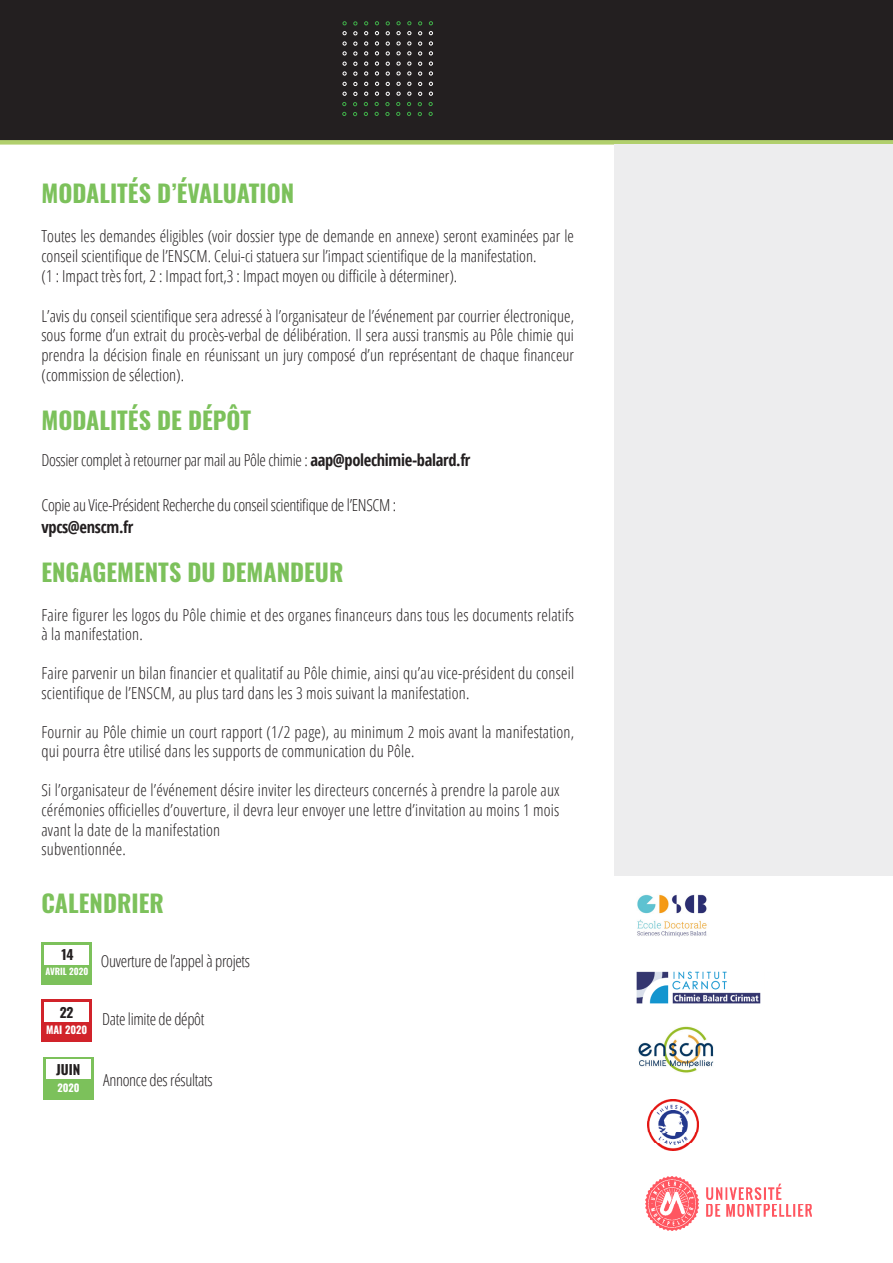
<style>
.page{position:relative;width:893px;height:1263px;background:#fff}
.page>*{position:absolute;margin:0;border:0;box-sizing:border-box;transform-origin:0 0}
.t1{font:700 24px "Oswald";color:#7cc15b}
.t2{font:300 16.5px/19.5px "Open Sans Condensed";letter-spacing:.01em;color:#231f20}
.t3{font:300 16.5px "Open Sans Condensed";letter-spacing:-.02em;color:#231f20}
.t4{font:700 16.5px "Open Sans Condensed";letter-spacing:-.02em;color:#231f20}
.t5{font:700 13.5px "Oswald";color:#231f20}
.t6{font:700 10.5px "Oswald";color:#fff}
.t7{font:700 9px "Oswald";color:#fff}
.s1{font-weight:700}
</style>
<div class="page">
<div style="left:0;top:0;width:893px;height:145px;background:#231f20"></div>
<svg style="left:343px;top:21px;width:4px;height:4px"></svg>
<svg style="left:353px;top:21px;width:4px;height:4px"></svg>
<svg style="left:364px;top:21px;width:4px;height:4px"></svg>
<svg style="left:375px;top:21px;width:4px;height:4px"></svg>
<svg style="left:386px;top:21px;width:4px;height:4px"></svg>
<svg style="left:397px;top:21px;width:4px;height:4px"></svg>
<svg style="left:407px;top:21px;width:4px;height:4px"></svg>
<svg style="left:418px;top:21px;width:4px;height:4px"></svg>
<svg style="left:429px;top:21px;width:4px;height:4px"></svg>
<svg style="left:343px;top:31px;width:4px;height:4px"></svg>
<svg style="left:353px;top:31px;width:4px;height:4px"></svg>
<svg style="left:364px;top:31px;width:4px;height:4px"></svg>
<svg style="left:375px;top:31px;width:4px;height:4px"></svg>
<svg style="left:386px;top:31px;width:4px;height:4px"></svg>
<svg style="left:397px;top:31px;width:4px;height:4px"></svg>
<svg style="left:407px;top:31px;width:4px;height:4px"></svg>
<svg style="left:418px;top:31px;width:4px;height:4px"></svg>
<svg style="left:429px;top:31px;width:4px;height:4px"></svg>
<svg style="left:353px;top:42px;width:4px;height:4px"></svg>
<svg style="left:375px;top:41px;width:4px;height:4px"></svg>
<svg style="left:397px;top:41px;width:4px;height:4px"></svg>
<svg style="left:407px;top:41px;width:4px;height:4px"></svg>
<svg style="left:429px;top:41px;width:4px;height:4px"></svg>
<svg style="left:343px;top:42px;width:4px;height:13px"></svg>
<svg style="left:353px;top:52px;width:4px;height:4px"></svg>
<svg style="left:364px;top:42px;width:4px;height:13px"></svg>
<svg style="left:375px;top:51px;width:4px;height:4px"></svg>
<svg style="left:386px;top:42px;width:4px;height:13px"></svg>
<svg style="left:397px;top:51px;width:4px;height:4px"></svg>
<svg style="left:407px;top:51px;width:4px;height:4px"></svg>
<svg style="left:418px;top:42px;width:4px;height:13px"></svg>
<svg style="left:429px;top:51px;width:4px;height:4px"></svg>
<svg style="left:343px;top:62px;width:4px;height:4px"></svg>
<svg style="left:353px;top:62px;width:4px;height:4px"></svg>
<svg style="left:364px;top:62px;width:4px;height:4px"></svg>
<svg style="left:386px;top:62px;width:4px;height:4px"></svg>
<svg style="left:418px;top:62px;width:4px;height:4px"></svg>
<svg style="left:343px;top:72px;width:4px;height:4px"></svg>
<svg style="left:353px;top:72px;width:4px;height:4px"></svg>
<svg style="left:364px;top:72px;width:4px;height:4px"></svg>
<svg style="left:375px;top:62px;width:4px;height:13px"></svg>
<svg style="left:386px;top:72px;width:4px;height:4px"></svg>
<svg style="left:397px;top:62px;width:4px;height:13px"></svg>
<svg style="left:407px;top:62px;width:4px;height:13px"></svg>
<svg style="left:418px;top:72px;width:4px;height:4px"></svg>
<svg style="left:429px;top:62px;width:4px;height:13px"></svg>
<svg style="left:343px;top:82px;width:4px;height:4px"></svg>
<svg style="left:353px;top:82px;width:4px;height:4px"></svg>
<svg style="left:364px;top:82px;width:4px;height:4px"></svg>
<svg style="left:386px;top:82px;width:4px;height:4px"></svg>
<svg style="left:397px;top:82px;width:4px;height:4px"></svg>
<svg style="left:407px;top:82px;width:4px;height:4px"></svg>
<svg style="left:418px;top:82px;width:4px;height:4px"></svg>
<svg style="left:429px;top:82px;width:4px;height:4px"></svg>
<svg style="left:343px;top:92px;width:4px;height:4px"></svg>
<svg style="left:353px;top:92px;width:4px;height:4px"></svg>
<svg style="left:364px;top:92px;width:4px;height:4px"></svg>
<svg style="left:375px;top:92px;width:4px;height:4px"></svg>
<svg style="left:386px;top:92px;width:4px;height:4px"></svg>
<svg style="left:397px;top:92px;width:4px;height:4px"></svg>
<svg style="left:407px;top:92px;width:4px;height:4px"></svg>
<svg style="left:418px;top:92px;width:4px;height:4px"></svg>
<svg style="left:429px;top:92px;width:4px;height:4px"></svg>
<svg style="left:342px;top:102px;width:4px;height:4px"></svg>
<svg style="left:353px;top:102px;width:4px;height:4px"></svg>
<svg style="left:364px;top:102px;width:4px;height:4px"></svg>
<svg style="left:375px;top:102px;width:4px;height:4px"></svg>
<svg style="left:385px;top:102px;width:4px;height:4px"></svg>
<svg style="left:396px;top:102px;width:4px;height:4px"></svg>
<svg style="left:407px;top:102px;width:4px;height:4px"></svg>
<svg style="left:418px;top:102px;width:4px;height:4px"></svg>
<svg style="left:429px;top:102px;width:4px;height:4px"></svg>
<svg style="left:342px;top:112px;width:4px;height:4px"></svg>
<svg style="left:353px;top:112px;width:4px;height:4px"></svg>
<svg style="left:364px;top:112px;width:4px;height:4px"></svg>
<svg style="left:375px;top:112px;width:4px;height:4px"></svg>
<svg style="left:385px;top:112px;width:4px;height:4px"></svg>
<svg style="left:396px;top:112px;width:4px;height:4px"></svg>
<svg style="left:407px;top:112px;width:4px;height:4px"></svg>
<svg style="left:418px;top:112px;width:4px;height:4px"></svg>
<svg style="left:429px;top:112px;width:4px;height:4px"></svg>
<svg style="left:375px;top:82px;width:4px;height:4px"></svg>
<div style="left:614px;top:145px;width:279px;height:731px;background:#ededee"></div>
<div style="left:41px;top:942px;width:51px;height:42px;background:#7cc15b"></div>
<div style="left:45px;top:945px;width:44px;height:19px;background:#fff"></div>
<div style="left:41px;top:999px;width:51px;height:43px;background:#d1232a"></div>
<div style="left:45px;top:1002px;width:44px;height:20px;background:#fff"></div>
<div style="left:43px;top:1057px;width:51px;height:42px;background:#7cc15b"></div>
<div style="left:46px;top:1060px;width:44px;height:19px;background:#fff"></div>
<img style="left:645px;top:1177px;width:166px;height:53px">
<img style="left:647px;top:1099px;width:51px;height:51px">
<img style="left:638px;top:1026px;width:76px;height:47px">
<img style="left:636px;top:971px;width:125px;height:33px">
<img style="left:637px;top:894px;width:70px;height:43px">
<p class="t1" style="left:41px;top:181px;width:254px">MODALITÉS D’ÉVALUATION</p>
<p class="t2" style="left:41px;top:226px;width:534px">Toutes les demandes éligibles (voir dossier type de demande en annexe) seront examinées par le conseil scientifique de l’ENSCM. Celui-ci statuera sur l’impact scientifique de la manifestation.</p>
<p class="t2" style="left:41px;top:266px;width:417px">(1 : Impact très fort, 2 : Impact fort,3 : Impact moyen ou difficile à déterminer).</p>
<p class="t2" style="left:41px;top:305px;width:534px;text-align:justify">L’avis du conseil scientifique sera adressé à l’organisateur de l’événement par courrier électronique, sous forme d’un extrait du procès-verbal de délibération. Il sera aussi transmis au Pôle chimie qui prendra la décision finale en réunissant un jury composé d’un représentant de chaque financeur (commission de sélection).</p>
<p class="t1" style="left:41px;top:407px;width:211px">MODALITÉS DE DÉPÔT</p>
<p class="t3" style="left:41px;top:448px;width:431px">Dossier complet à retourner par mail au Pôle chimie : <span class="s1">aap@polechimie-balard.fr</span></p>
<p class="t3" style="left:41px;top:493px;width:356px">Copie au Vice-Président Recherche du conseil scientifique de l’ENSCM :</p>
<p class="t4" style="left:41px;top:515px;width:93px">vpcs@enscm.fr</p>
<p class="t1" style="left:41px;top:559px;width:304px">ENGAGEMENTS DU DEMANDEUR</p>
<p class="t2" style="left:41px;top:605px;width:534px">Faire figurer les logos du Pôle chimie et des organes financeurs dans tous les documents relatifs à la manifestation.</p>
<p class="t2" style="left:41px;top:663px;width:534px">Faire parvenir un bilan financier et qualitatif au Pôle chimie, ainsi qu’au vice-président du conseil scientifique de l’ENSCM, au plus tard dans les 3 mois suivant la manifestation.</p>
<p class="t2" style="left:41px;top:722px;width:534px">Fournir au Pôle chimie un court rapport (1/2 page), au minimum 2 mois avant la manifestation, qui pourra être utilisé dans les supports de communication du Pôle.</p>
<p class="t2" style="left:41px;top:780px;width:520px">Si l’organisateur de l’événement désire inviter les directeurs concernés à prendre la parole aux cérémonies officielles d’ouverture, il devra leur envoyer une lettre d’invitation au moins 1 mois avant la date de la manifestation<br>subventionnée.</p>
<p class="t1" style="left:41px;top:890px;width:124px">CALENDRIER</p>
<p class="t5" style="left:61px;top:948px;width:14px">14</p>
<p class="t7" style="left:45px;top:967px;width:44px">AVRIL 2020</p>
<p class="t5" style="left:60px;top:1005px;width:15px">22</p>
<p class="t6" style="left:46px;top:1024px;width:43px">MAI 2020</p>
<p class="t5" style="left:56px;top:1063px;width:26px">JUIN</p>
<p class="t6" style="left:57px;top:1082px;width:24px">2020</p>
<p class="t3" style="left:101px;top:950px;width:151px">Ouverture de l’appel à projets</p>
<p class="t3" style="left:102px;top:1007px;width:104px">Date limite de dépôt</p>
<p class="t3" style="left:103px;top:1068px;width:111px">Annonce des résultats</p>
</div>
